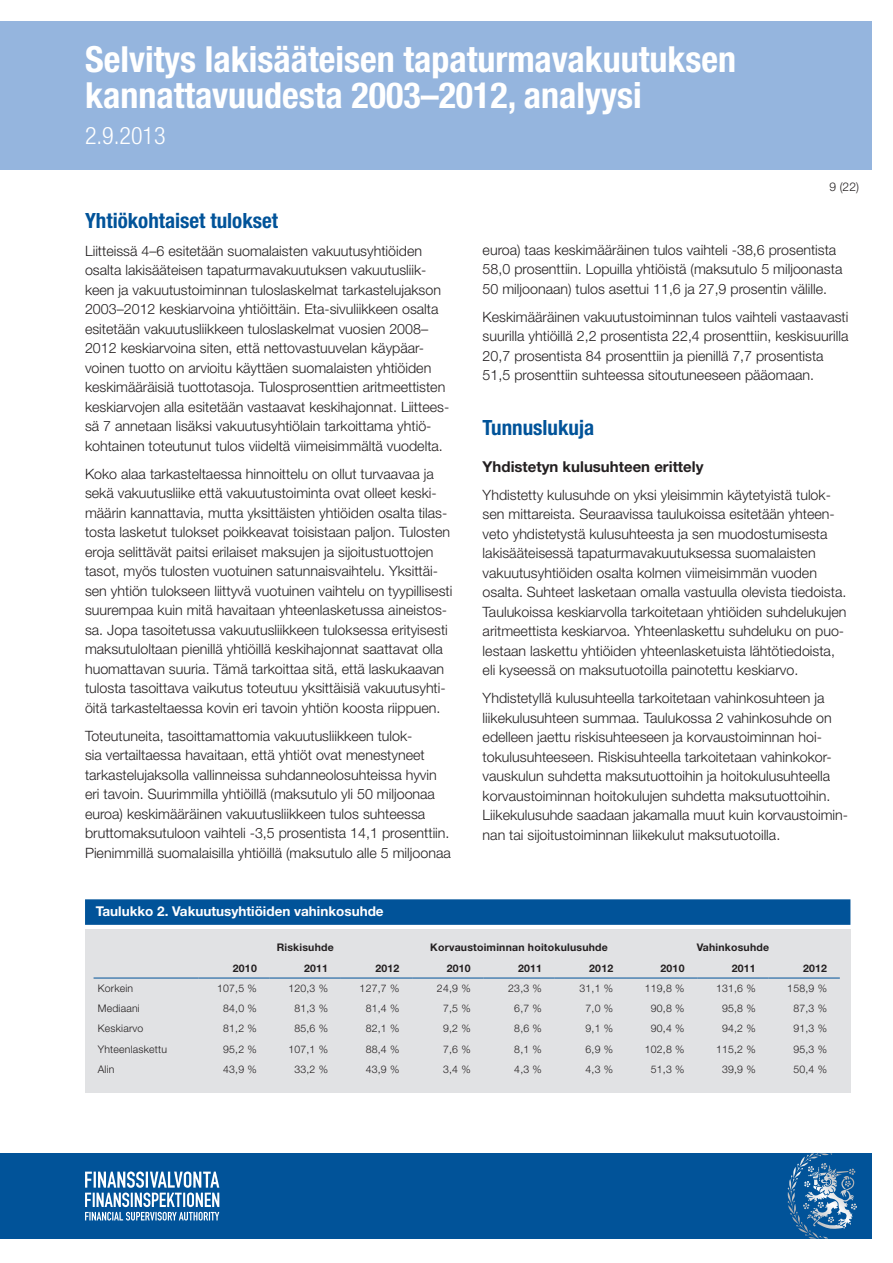
<style>
.page{position:relative;width:893px;height:1263px;background:#fff}
.page>*{position:absolute;margin:0;border:0;box-sizing:border-box;transform-origin:0 0}
.t1{font:700 condensed 36px/36px "Helvetica Neue LT Std";color:#fff}
.t2{font:300 condensed 24px "Helvetica Neue LT Std";color:#fff}
.OTSIKKO_2{font:700 condensed 21px "Helvetica Neue LT Std";color:#015399}
.OTSIKKO_3{font:700 15px "Helvetica Neue LT Std";color:#231f20}
.LEIPIS{font:300 14.25px/19.5px "Helvetica Neue LT Std";color:#231f20}
.GRAAFIN_OTSIKKO{font:700 13.5px "Helvetica Neue LT Std";color:#fff}
.t3{font:300 12px "Helvetica Neue LT Std";color:#231f20}
.ALAVIITE{font:300 10.5px "Helvetica Neue LT Std";letter-spacing:.02em;color:#231f20}
.ALAVIITE-2{font:700 10.5px "Helvetica Neue LT Std";letter-spacing:.02em;color:#231f20}
</style>
<div class="page">
<div style="left:0;top:21px;width:872px;height:149px;background:#95b5de"></div>
<div style="left:0;top:1153px;width:872px;height:85px;background:#015399"></div>
<svg style="left:800px;top:1153px;width:32px;height:13px"></svg>
<svg style="left:85px;top:1171px;width:134px;height:49px"></svg>
<div style="left:85px;top:929px;width:765px;height:164px;background:#e1e2e4"></div>
<hr style="left:94px;top:978px;width:104px;height:1px;background:#015399">
<hr style="left:198px;top:978px;width:72px;height:1px;background:#015399">
<hr style="left:270px;top:978px;width:71px;height:1px;background:#015399">
<hr style="left:341px;top:978px;width:71px;height:1px;background:#015399">
<hr style="left:412px;top:978px;width:71px;height:1px;background:#015399">
<hr style="left:483px;top:978px;width:72px;height:1px;background:#015399">
<hr style="left:555px;top:978px;width:71px;height:1px;background:#015399">
<hr style="left:626px;top:978px;width:71px;height:1px;background:#015399">
<hr style="left:697px;top:978px;width:71px;height:1px;background:#015399">
<hr style="left:768px;top:978px;width:72px;height:1px;background:#015399">
<div style="left:85px;top:899px;width:765px;height:26px;background:#015399"></div>
<h1 class="t1" style="left:85px;top:41px;width:652px">Selvitys lakisääteisen tapaturmavakuutuksen kannattavuudesta 2003–2012, analyysi</h1>
<h2 class="t2" style="left:85px;top:122px;width:82px">2.9.2013</h2>
<p class="t3" style="left:829px;top:180px;width:31px">9 (22)</p>
<p class="OTSIKKO_2" style="left:85px;top:207px;width:195px">Yhtiökohtaiset tulokset</p>
<p class="LEIPIS" style="left:85px;top:240px;width:366px">Liitteissä 4–6 esitetään suomalaisten vakuutusyhtiöiden osalta lakisääteisen tapaturmavakuutuksen vakuutusliik&shy;keen ja vakuutustoiminnan tuloslaskelmat tarkastelujakson 2003–2012 keskiarvoina yhtiöittäin. Eta-sivuliikkeen osalta esitetään vakuutusliikkeen tuloslaskelmat vuosien 2008– 2012 keskiarvoina siten, että nettovastuuvelan käypäar&shy;voinen tuotto on arvioitu käyttäen suomalaisten yhtiöiden keskimääräisiä tuottotasoja. Tulosprosenttien aritmeettisten keskiarvojen alla esitetään vastaavat keskihajonnat. Liittees&shy;sä 7 annetaan lisäksi vakuutusyhtiölain tarkoittama yhtiö&shy;kohtainen toteutunut tulos viideltä viimeisimmältä vuodelta.</p>
<p class="LEIPIS" style="left:85px;top:463px;width:369px">Koko alaa tarkasteltaessa hinnoittelu on ollut turvaavaa ja sekä vakuutusliike että vakuutustoiminta ovat olleet keski&shy;määrin kannattavia, mutta yksittäisten yhtiöiden osalta tilas&shy;tosta lasketut tulokset poikkeavat toisistaan paljon. Tulosten eroja selittävät paitsi erilaiset maksujen ja sijoitustuottojen tasot, myös tulosten vuotuinen satunnaisvaihtelu. Yksittäi&shy;sen yhtiön tulokseen liittyvä vuotuinen vaihtelu on tyypillisesti suurempaa kuin mitä havaitaan yhteenlasketussa aineistos&shy;sa. Jopa tasoitetussa vakuutusliikkeen tuloksessa erityisesti maksutuloltaan pienillä yhtiöillä keskihajonnat saattavat olla huomattavan suuria. Tämä tarkoittaa sitä, että laskukaavan tulosta tasoittava vaikutus toteutuu yksittäisiä vakuutusyhti&shy;öitä tarkasteltaessa kovin eri tavoin yhtiön koosta riippuen.</p>
<p class="LEIPIS" style="left:85px;top:725px;width:367px">Toteutuneita, tasoittamattomia vakuutusliikkeen tulok-<br>sia vertailtaessa havaitaan, että yhtiöt ovat menestyneet tarkastelujaksolla vallinneissa suhdanneolosuhteissa hyvin eri tavoin. Suurimmilla yhtiöillä (maksutulo yli 50 miljoonaa euroa) keskimääräinen vakuutusliikkeen tulos suhteessa bruttomaksutuloon vaihteli -3,5 prosentista 14,1 prosenttiin.<br>Pienimmillä suomalaisilla yhtiöillä (maksutulo alle 5 miljoonaa</p>
<p class="GRAAFIN_OTSIKKO" style="left:96px;top:903px;width:290px">Taulukko 2. Vakuutusyhtiöiden vahinkosuhde</p>
<p class="LEIPIS" style="left:483px;top:240px;width:361px">euroa) taas keskimääräinen tulos vaihteli -38,6 prosentista<br>58,0 prosenttiin. Lopuilla yhtiöistä (maksutulo 5 miljoonasta<br>50 miljoonaan) tulos asettui 11,6 ja 27,9 prosentin välille.</p>
<p class="LEIPIS" style="left:483px;top:307px;width:367px">Keskimääräinen vakuutustoiminnan tulos vaihteli vastaavasti suurilla yhtiöillä 2,2 prosentista 22,4 prosenttiin, keskisuurilla 20,7 prosentista 84 prosenttiin ja pienillä 7,7 prosentista 51,5 prosenttiin suhteessa sitoutuneeseen pääomaan.</p>
<p class="OTSIKKO_2" style="left:483px;top:415px;width:113px">Tunnuslukuja</p>
<p class="OTSIKKO_3" style="left:483px;top:457px;width:222px">Yhdistetyn kulusuhteen erittely</p>
<p class="LEIPIS" style="left:483px;top:485px;width:365px">Yhdistetty kulusuhde on yksi yleisimmin käytetyistä tulok&shy;sen mittareista. Seuraavissa taulukoissa esitetään yhteen&shy;veto yhdistetystä kulusuhteesta ja sen muodostumisesta lakisääteisessä tapaturmavakuutuksessa suomalaisten vakuutusyhtiöiden osalta kolmen viimeisimmän vuoden osalta. Suhteet lasketaan omalla vastuulla olevista tiedoista.<br>Taulukoissa keskiarvolla tarkoitetaan yhtiöiden suhdelukujen aritmeettista keskiarvoa. Yhteenlaskettu suhdeluku on puo&shy;lestaan laskettu yhtiöiden yhteenlasketuista lähtötiedoista, eli kyseessä on maksutuotoilla painotettu keskiarvo.</p>
<p class="LEIPIS" style="left:483px;top:688px;width:367px">Yhdistetyllä kulusuhteella tarkoitetaan vahinkosuhteen ja liikekulusuhteen summaa. Taulukossa 2 vahinkosuhde on edelleen jaettu riskisuhteeseen ja korvaustoiminnan hoi&shy;tokulusuhteeseen. Riskisuhteella tarkoitetaan vahinkokor&shy;vauskulun suhdetta maksutuottoihin ja hoitokulusuhteella korvaustoiminnan hoitokulujen suhdetta maksutuottoihin.<br>Liikekulusuhde saadaan jakamalla muut kuin korvaustoimin&shy;nan tai sijoitustoiminnan liikekulut maksutuotoilla.</p>
<p class="ALAVIITE-2" style="left:277px;top:941px;width:59px">Riskisuhde</p>
<p class="ALAVIITE-2" style="left:430px;top:941px;width:179px">Korvaustoiminnan hoitokulusuhde</p>
<p class="ALAVIITE-2" style="left:697px;top:941px;width:74px">Vahinkosuhde</p>
<p class="ALAVIITE-2" style="left:233px;top:961px;width:25px">2010</p>
<p class="ALAVIITE-2" style="left:304px;top:961px;width:25px">2011</p>
<p class="ALAVIITE-2" style="left:375px;top:961px;width:25px">2012</p>
<p class="ALAVIITE-2" style="left:447px;top:961px;width:25px">2010</p>
<p class="ALAVIITE-2" style="left:518px;top:961px;width:25px">2011</p>
<p class="ALAVIITE-2" style="left:589px;top:961px;width:25px">2012</p>
<p class="ALAVIITE-2" style="left:660px;top:961px;width:25px">2010</p>
<p class="ALAVIITE-2" style="left:732px;top:961px;width:25px">2011</p>
<p class="ALAVIITE-2" style="left:803px;top:961px;width:25px">2012</p>
<p class="ALAVIITE" style="left:98px;top:982px;width:37px">Korkein</p>
<p class="ALAVIITE" style="left:217px;top:982px;width:41px">107,5 %</p>
<p class="ALAVIITE" style="left:288px;top:982px;width:41px">120,3 %</p>
<p class="ALAVIITE" style="left:360px;top:982px;width:41px">127,7 %</p>
<p class="ALAVIITE" style="left:437px;top:982px;width:35px">24,9 %</p>
<p class="ALAVIITE" style="left:508px;top:982px;width:35px">23,3 %</p>
<p class="ALAVIITE" style="left:579px;top:982px;width:35px">31,1 %</p>
<p class="ALAVIITE" style="left:645px;top:982px;width:41px">119,8 %</p>
<p class="ALAVIITE" style="left:716px;top:982px;width:41px">131,6 %</p>
<p class="ALAVIITE" style="left:787px;top:982px;width:41px">158,9 %</p>
<p class="ALAVIITE" style="left:98px;top:1002px;width:44px">Mediaani</p>
<p class="ALAVIITE" style="left:223px;top:1002px;width:35px">84,0 %</p>
<p class="ALAVIITE" style="left:294px;top:1002px;width:35px">81,3 %</p>
<p class="ALAVIITE" style="left:366px;top:1002px;width:35px">81,4 %</p>
<p class="ALAVIITE" style="left:443px;top:1002px;width:29px">7,5 %</p>
<p class="ALAVIITE" style="left:514px;top:1002px;width:29px">6,7 %</p>
<p class="ALAVIITE" style="left:586px;top:1002px;width:29px">7,0 %</p>
<p class="ALAVIITE" style="left:651px;top:1002px;width:35px">90,8 %</p>
<p class="ALAVIITE" style="left:722px;top:1002px;width:35px">95,8 %</p>
<p class="ALAVIITE" style="left:793px;top:1002px;width:35px">87,3 %</p>
<p class="ALAVIITE" style="left:98px;top:1022px;width:47px">Keskiarvo</p>
<p class="ALAVIITE" style="left:223px;top:1022px;width:35px">81,2 %</p>
<p class="ALAVIITE" style="left:294px;top:1022px;width:35px">85,6 %</p>
<p class="ALAVIITE" style="left:366px;top:1022px;width:35px">82,1 %</p>
<p class="ALAVIITE" style="left:443px;top:1022px;width:29px">9,2 %</p>
<p class="ALAVIITE" style="left:514px;top:1022px;width:29px">8,6 %</p>
<p class="ALAVIITE" style="left:586px;top:1022px;width:29px">9,1 %</p>
<p class="ALAVIITE" style="left:651px;top:1022px;width:35px">90,4 %</p>
<p class="ALAVIITE" style="left:722px;top:1022px;width:35px">94,2 %</p>
<p class="ALAVIITE" style="left:793px;top:1022px;width:35px">91,3 %</p>
<p class="ALAVIITE" style="left:98px;top:1042px;width:71px">Yhteenlaskettu</p>
<p class="ALAVIITE" style="left:223px;top:1042px;width:35px">95,2 %</p>
<p class="ALAVIITE" style="left:288px;top:1042px;width:41px">107,1 %</p>
<p class="ALAVIITE" style="left:366px;top:1042px;width:35px">88,4 %</p>
<p class="ALAVIITE" style="left:443px;top:1042px;width:29px">7,6 %</p>
<p class="ALAVIITE" style="left:514px;top:1042px;width:29px">8,1 %</p>
<p class="ALAVIITE" style="left:586px;top:1042px;width:29px">6,9 %</p>
<p class="ALAVIITE" style="left:645px;top:1042px;width:41px">102,8 %</p>
<p class="ALAVIITE" style="left:716px;top:1042px;width:41px">115,2 %</p>
<p class="ALAVIITE" style="left:793px;top:1042px;width:35px">95,3 %</p>
<p class="ALAVIITE" style="left:98px;top:1063px;width:18px">Alin</p>
<p class="ALAVIITE" style="left:223px;top:1063px;width:35px">43,9 %</p>
<p class="ALAVIITE" style="left:294px;top:1063px;width:35px">33,2 %</p>
<p class="ALAVIITE" style="left:366px;top:1063px;width:35px">43,9 %</p>
<p class="ALAVIITE" style="left:443px;top:1063px;width:29px">3,4 %</p>
<p class="ALAVIITE" style="left:514px;top:1063px;width:29px">4,3 %</p>
<p class="ALAVIITE" style="left:586px;top:1063px;width:29px">4,3 %</p>
<p class="ALAVIITE" style="left:651px;top:1063px;width:35px">51,3 %</p>
<p class="ALAVIITE" style="left:722px;top:1063px;width:35px">39,9 %</p>
<p class="ALAVIITE" style="left:793px;top:1063px;width:35px">50,4 %</p>
</div>
